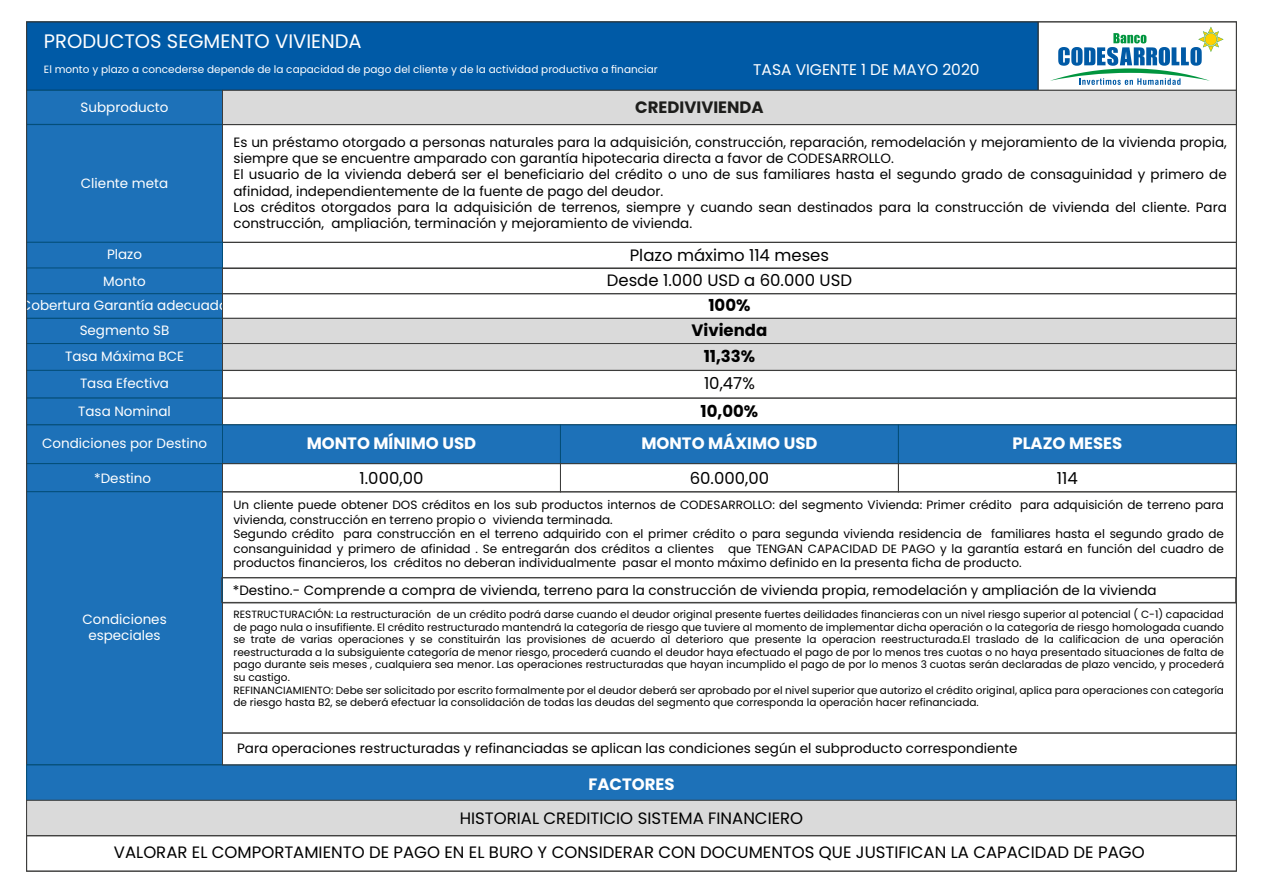
<style>
.page{position:relative;width:1263px;height:893px;background:#fff}
.page>*{position:absolute;margin:0;border:0;box-sizing:border-box;transform-origin:0 0}
.t1{font:19.5px "Poppins";color:#fff}
.t2{font:16.5px/25.2px "Poppins";color:#000;text-align:center}
.t3{font:700 16.5px "Poppins";color:#fff}
.t4{font:700 16.5px/25.5px "Poppins";color:#000;text-align:center}
.t5{font:700 16.5px "Poppins";color:#1d1d1b}
.t6{font:15.45px "Poppins";color:#fff}
.t7{font:13.5px/16.2px "Poppins";color:#000}
.t8{font:13.5px/26.4px "Poppins";color:#fff;text-align:center}
.t9{font:12px/14.4px "Poppins";color:#000}
.t10{font:10.5px/12.6px "Poppins";color:#000}
.t11{font:10.5px "Poppins";color:#fff}
</style>
<div class="page">
<div style="left:26px;top:21px;width:1012px;height:70px;background:#005aa6;border:1px solid #013151"></div>
<div style="left:1038px;top:21px;width:199px;height:70px;border:1px solid #3c3c3b"></div>
<div style="left:26px;top:90px;width:197px;height:35px;background:#1d71b8;border:1px solid #034d77"></div>
<div style="left:222px;top:90px;width:1015px;height:35px;background:#dadada;border:1px solid #3c3c3b"></div>
<div style="left:26px;top:124px;width:197px;height:119px;background:#1d71b8;border:1px solid #034d77"></div>
<div style="left:222px;top:124px;width:1015px;height:119px;border:1px solid #3c3c3b"></div>
<div style="left:222px;top:242px;width:1015px;height:27px;border:1px solid #3c3c3b"></div>
<div style="left:26px;top:242px;width:197px;height:27px;background:#1d71b8;border:1px solid #034d77"></div>
<div style="left:26px;top:268px;width:197px;height:26px;background:#1d71b8;border:1px solid #034d77"></div>
<div style="left:26px;top:293px;width:197px;height:26px;background:#1d71b8;border:1px solid #034d77"></div>
<div style="left:26px;top:318px;width:197px;height:26px;background:#1d71b8;border:1px solid #034d77"></div>
<div style="left:26px;top:343px;width:197px;height:28px;background:#1d71b8;border:1px solid #034d77"></div>
<div style="left:26px;top:370px;width:197px;height:28px;background:#1d71b8;border:1px solid #034d77"></div>
<div style="left:26px;top:398px;width:197px;height:27px;background:#1d71b8;border:1px solid #034d77"></div>
<div style="left:26px;top:424px;width:197px;height:40px;background:#1d71b8;border:1px solid #034d77"></div>
<div style="left:26px;top:463px;width:197px;height:29px;background:#1d71b8;border:1px solid #034d77"></div>
<div style="left:26px;top:491px;width:197px;height:274px;background:#1d71b8;border:1px solid #034d77"></div>
<div style="left:222px;top:268px;width:1015px;height:26px;border:1px solid #3c3c3b"></div>
<div style="left:222px;top:293px;width:1015px;height:26px;border:1px solid #3c3c3b"></div>
<div style="left:222px;top:318px;width:1015px;height:26px;background:#dadada;border:1px solid #3c3c3b"></div>
<div style="left:222px;top:343px;width:1015px;height:28px;background:#dadada;border:1px solid #3c3c3b"></div>
<div style="left:26px;top:764px;width:1211px;height:37px;background:#1d71b8;border:1px solid #034d77"></div>
<div style="left:26px;top:800px;width:1211px;height:36px;background:#dadada;border:1px solid #3c3c3b"></div>
<div style="left:26px;top:835px;width:1211px;height:36px;border:1px solid #3c3c3b"></div>
<div style="left:222px;top:370px;width:1015px;height:28px;border:1px solid #3c3c3b"></div>
<div style="left:222px;top:398px;width:1015px;height:27px;border:1px solid #3c3c3b"></div>
<div style="left:222px;top:424px;width:339px;height:40px;background:#1d71b8;border:1px solid #034d77"></div>
<div style="left:560px;top:424px;width:339px;height:40px;background:#1d71b8;border:1px solid #034d77"></div>
<div style="left:898px;top:424px;width:339px;height:40px;background:#1d71b8;border:1px solid #034d77"></div>
<div style="left:222px;top:463px;width:339px;height:29px;border:1px solid #3c3c3b"></div>
<div style="left:222px;top:491px;width:1015px;height:87px;border:1px solid #3c3c3b"></div>
<div style="left:560px;top:463px;width:339px;height:29px;border:1px solid #3c3c3b"></div>
<div style="left:898px;top:463px;width:339px;height:29px;border:1px solid #3c3c3b"></div>
<div style="left:221px;top:577px;width:1015px;height:26px;border:1px solid #3c3c3b"></div>
<div style="left:222px;top:603px;width:1015px;height:130px;border:1px solid #3c3c3b"></div>
<div style="left:222px;top:733px;width:1015px;height:32px;border:1px solid #3c3c3b"></div>
<svg style="left:1050px;top:27px;width:173px;height:58px"></svg>
<h1 class="t1" style="left:44px;top:30px;width:319px">PRODUCTOS SEGMENTO VIVIENDA</h1>
<p class="t11" style="left:44px;top:64px;width:615px">El monto y plazo a concederse depende de la capacidad de pago del cliente y de la actividad productiva a financiar</p>
<h3 class="t6" style="left:753px;top:61px;width:228px">TASA VIGENTE 1 DE MAYO 2020</h3>
<p class="t8" style="left:81px;top:94px;width:90px">Subproducto</p>
<h2 class="t5" style="left:635px;top:97px;width:130px">CREDIVIVIENDA</h2>
<p class="t7" style="left:233px;top:134px;width:995px">Es un préstamo otorgado a personas naturales para la adquisición, construcción, reparación, remodelación y mejoramiento de la vivienda propia, siempre que se encuentre amparado con garantía hipotecaria directa a favor de CODESARROLLO.<br>El usuario de la vivienda deberá ser el beneficiario del crédito o uno de sus familiares hasta el segundo grado de consaguinidad y primero de afinidad, independientemente de la fuente de pago del deudor.<br>Los créditos otorgados para la adquisición de terrenos, siempre y cuando sean destinados para la construcción de vivienda del cliente. Para construcción, ampliación, terminación y mejoramiento de vivienda.</p>
<h2 class="t2" style="left:607px;top:242px;width:247px">Plazo máximo 114 meses<br>Desde 1.000 USD a 60.000 USD</h2>
<h2 class="t4" style="left:691px;top:293px;width:77px">100%<br>Vivienda<br>11,33%</h2>
<h2 class="t2" style="left:704px;top:371px;width:52px">10,47%</h2>
<h2 class="t4" style="left:701px;top:398px;width:59px">10,00%</h2>
<p class="t8" style="left:81px;top:170px;width:89px">Cliente meta</p>
<p class="t8" style="left:103px;top:241px;width:44px;text-align:left">Plazo<br>Monto</p>
<p class="t8" style="left:107px;top:264px;width:37px">Plazo</p>
<p class="t8" style="left:21px;top:292px;width:209px">Cobertura Garantía adecuada<br>Segmento SB<br>Tasa Máxima BCE<br>Tasa Efectiva<br>Tasa Nominal</p>
<p class="t8" style="left:42px;top:431px;width:166px">Condiciones por Destino</p>
<p class="t8" style="left:94px;top:465px;width:59px">*Destino</p>
<p class="t8" style="left:103px;top:322px;width:44px">Monto</p>
<h2 class="t3" style="left:307px;top:434px;width:171px">MONTO MÍNIMO USD</h2>
<h2 class="t3" style="left:641px;top:434px;width:178px">MONTO MÁXIMO USD</h2>
<h2 class="t3" style="left:1012px;top:434px;width:111px">PLAZO MESES</h2>
<h2 class="t2" style="left:360px;top:465px;width:65px">1.000,00</h2>
<h2 class="t2" style="left:690px;top:465px;width:81px">60.000,00</h2>
<h2 class="t2" style="left:1057px;top:465px;width:22px">114</h2>
<p class="t8" style="left:82px;top:611px;width:86px;line-height:16.2px">Condiciones especiales</p>
<p class="t9" style="left:233px;top:498px;width:992px">Un cliente puede obtener DOS créditos en los sub productos internos de CODESARROLLO: del segmento Vivienda: Primer crédito para adquisición de terreno para vivienda, construcción en terreno propio o vivienda terminada.<br>Segundo crédito para construcción en el terreno adquirido con el primer crédito o para segunda vivienda residencia de familiares hasta el segundo grado de consanguinidad y primero de afinidad . Se entregarán dos créditos a clientes que TENGAN CAPACIDAD DE PAGO y la garantía estará en función del cuadro de productos financieros, los créditos no deberan individualmente pasar el monto máximo definido en la presenta ficha de producto.</p>
<p class="t7" style="left:233px;top:582px;width:925px">*Destino.- Comprende a compra de vivienda, terreno para la construcción de vivienda propia, remodelación y ampliación de la vivienda</p>
<p class="t10" style="left:233px;top:608px;width:992px">RESTRUCTURACIÓN: La restructuración de un crédito podrá darse cuando el deudor original presente fuertes deilidades financieras con un nivel riesgo superior al potencial ( C-1) capacidad de pago nula o insufifiente. El crédito restructurado mantendrá la categoría de riesgo que tuviere al momento de implementar dicha operación o la categoría de riesgo homologada cuando se trate de varias operaciones y se constituirán las provisiones de acuerdo al deterioro que presente la operacion reestructurada.El traslado de la calificacion de una operación reestructurada a la subsiguiente categoría de menor riesgo, procederá cuando el deudor haya efectuado el pago de por lo menos tres cuotas o no haya presentado situaciones de falta de pago durante seis meses , cualquiera sea menor. Las operaciones restructuradas que hayan incumplido el pago de por lo menos 3 cuotas serán declaradas de plazo vencido, y procederá su castigo.<br>REFINANCIAMIENTO: Debe ser solicitado por escrito formalmente por el deudor deberá ser aprobado por el nivel superior que autorizo el crédito original, aplica para operaciones con categoría de riesgo hasta B2, se deberá efectuar la consolidación de todas las deudas del segmento que corresponda la operación hacer refinanciada.</p>
<p class="t7" style="left:237px;top:740px;width:782px">Para operaciones restructuradas y refinanciadas se aplican las condiciones según el subproducto correspondiente</p>
<h2 class="t3" style="left:588px;top:774px;width:88px">FACTORES</h2>
<h2 class="t2" style="left:114px;top:801px;width:1032px;line-height:34.3px">HISTORIAL CREDITICIO SISTEMA FINANCIERO<br>VALORAR EL COMPORTAMIENTO DE PAGO EN EL BURO Y CONSIDERAR CON DOCUMENTOS QUE JUSTIFICAN LA CAPACIDAD DE PAGO</h2>
</div>
